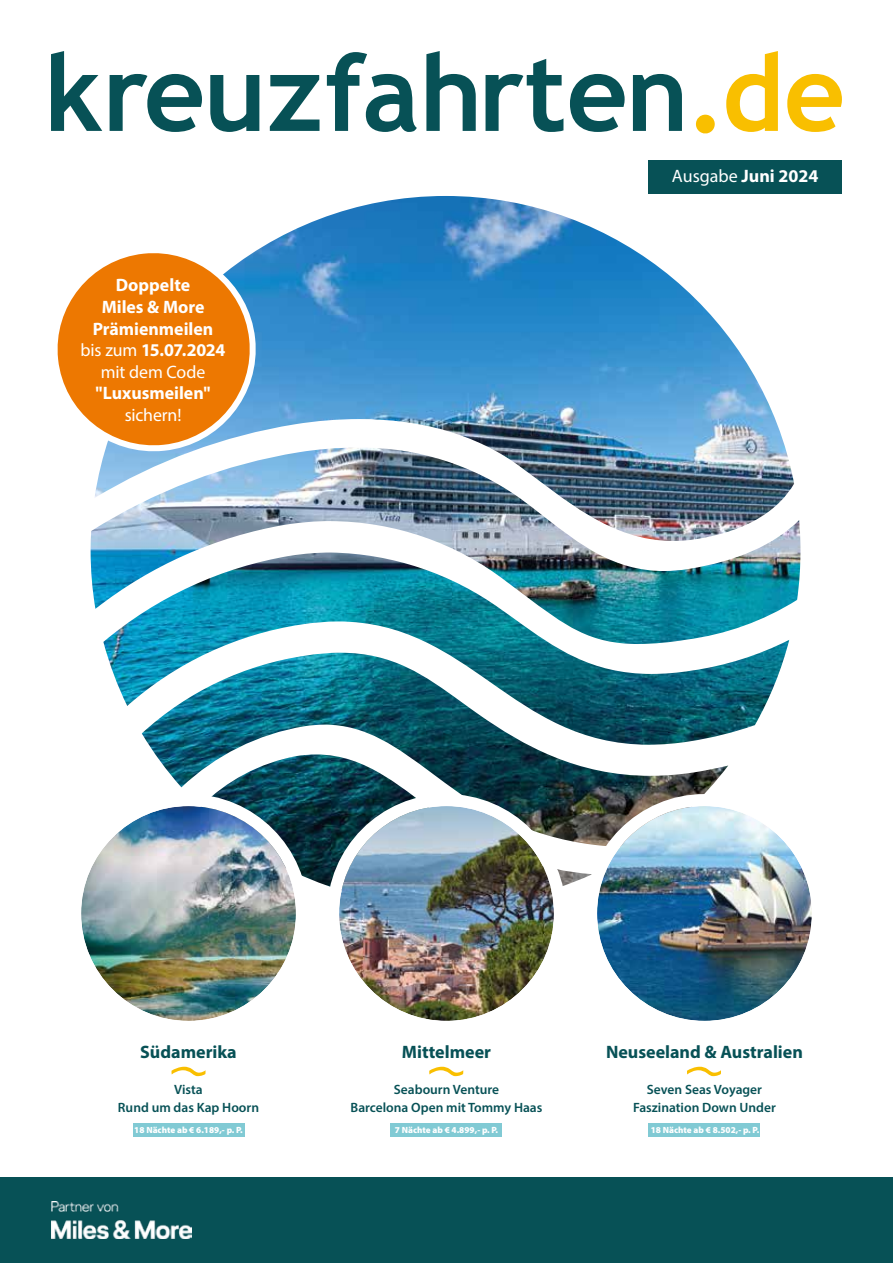
<style>
.page{position:relative;width:893px;height:1263px;background:#fff}
.page>*{position:absolute;margin:0;border:0;box-sizing:border-box;transform-origin:0 0}
.t1{font:700 18px/21.6px "Myriad Pro";color:#fff;text-align:center}
.t2{font:700 18px "Myriad Pro";color:#075156}
.t3{font:18px "Myriad Pro";letter-spacing:-.01em;color:#fff}
.t4{font:600 13.5px/18px "Myriad Pro";color:#075156;text-align:center}
.t5{font:900 9px "Myriad Pro";color:#fff}
.s1{font-weight:400}
</style>
<div class="page">
<div style="left:0;top:1178px;width:893px;height:85px;background:#075156"></div>
<img style="left:91px;top:196px;width:709px;height:700px">
<img style="left:51px;top:1202px;width:141px;height:36px">
<svg style="left:696px;top:51px;width:146px;height:83px"></svg>
<svg style="left:51px;top:51px;width:631px;height:81px"></svg>
<div style="left:133px;top:1124px;width:111px;height:13px;background:#81cad4"></div>
<svg style="left:171px;top:1067px;width:35px;height:9px"></svg>
<svg style="left:429px;top:1067px;width:34px;height:9px"></svg>
<svg style="left:687px;top:1067px;width:34px;height:9px"></svg>
<div style="left:390px;top:1124px;width:112px;height:13px;background:#81cad4"></div>
<div style="left:648px;top:1124px;width:112px;height:13px;background:#81cad4"></div>
<div style="left:648px;top:160px;width:194px;height:33px;background:#075156"></div>
<img style="left:81px;top:806px;width:215px;height:215px;border-radius:107px">
<div style="left:69px;top:794px;width:239px;height:239px;border:12px solid #fff;border-radius:50%"></div>
<img style="left:339px;top:806px;width:215px;height:215px;border-radius:107px">
<div style="left:327px;top:794px;width:239px;height:239px;border:12px solid #fff;border-radius:50%"></div>
<img style="left:597px;top:806px;width:215px;height:215px;border-radius:107px">
<div style="left:585px;top:794px;width:239px;height:239px;border:12px solid #fff;border-radius:50%"></div>
<svg style="left:57px;top:245px;width:201px;height:209px"></svg>
<h1 class="t1" style="left:81px;top:274px;width:146px">Doppelte<br>Miles &amp; More<br>Prämienmeilen <span class="s1">bis zum</span> 15.07.2024 <span class="s1">mit dem Code</span></h1>
<h1 class="t1" style="left:96px;top:382px;width:117px">"Luxusmeilen"</h1>
<h1 class="t3" style="left:125px;top:404px;width:58px">sichern!</h1>
<h1 class="t1" style="left:672px;top:165px;width:148px"><span class="s1">Ausgabe</span> Juni 2024</h1>
<h1 class="t2" style="left:140px;top:1040px;width:98px">Südamerika</h1>
<h1 class="t2" style="left:402px;top:1040px;width:91px">Mittelmeer</h1>
<h1 class="t2" style="left:606px;top:1040px;width:198px">Neuseeland &amp; Australien</h1>
<p class="t4" style="left:351px;top:1080px;width:193px">Seabourn Venture<br>Barcelona Open mit Tommy Haas</p>
<p class="t4" style="left:633px;top:1080px;width:144px">Seven Seas Voyager<br>Faszination Down Under</p>
<p class="t4" style="left:118px;top:1080px;width:143px">Vista<br>Rund um das Kap Hoorn</p>
<p class="t5" style="left:134px;top:1124px;width:110px">18 Nächte ab € 6.189,- p. P.</p>
<p class="t5" style="left:395px;top:1124px;width:105px">7 Nächte ab € 4.899,- p. P.</p>
<p class="t5" style="left:651px;top:1124px;width:110px">18 Nächte ab € 8.502,- p. P.</p>
</div>
